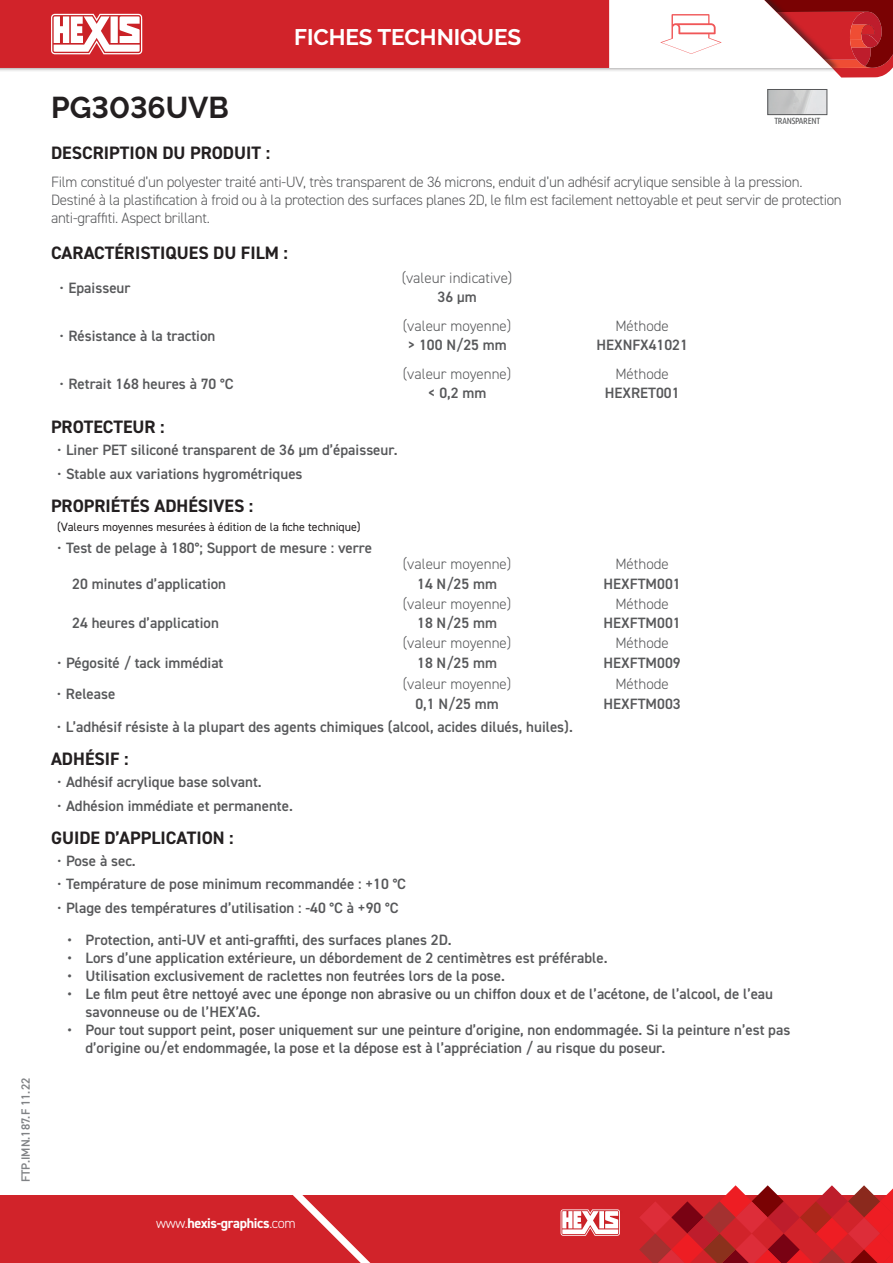
<style>
.page{position:relative;width:893px;height:1263px;background:#fff}
.page>*{position:absolute;margin:0;border:0;box-sizing:border-box;transform-origin:0 0}
.t1{font:700 30px "Raleway";color:#231f20}
.t2{font:700 22.5px "Raleway";color:#fff}
.t3{font:700 18px "DIN2014";color:#231f20}
.t4{font:600 15px/18px "DIN2014";color:#57585a}
.t5{font:300 15px/18px "DIN2014";letter-spacing:-.02em;color:#57585a}
.t6{font:300 15px "DIN2014";color:#57585a}
.t7{font:700 14.1px "DIN2014";letter-spacing:-.025em;color:#fff}
.t8{font:12px "DIN2014";color:#231f20}
.t9{font:600 12px "DIN2014";color:#808285}
.t10{font:9px "Ubuntu Condensed";letter-spacing:-.025em;color:#545557}
.s1{font-weight:400}
.s2{font-weight:300}
</style>
<div class="page">
<div style="left:0;top:0;width:841px;height:73px;background:#231f20;opacity:.6"></div>
<div style="left:0;top:0;width:609px;height:68px;background:#d1232a"></div>
<div style="left:0;top:1195px;width:893px;height:68px;background:#d1232a"></div>
<svg style="left:293px;top:1195px;width:78px;height:68px"></svg>
<svg style="left:51px;top:14px;width:95px;height:40px"></svg>
<svg style="left:561px;top:1209px;width:59px;height:27px;background:#edb6b8"></svg>
<svg style="left:639px;top:1185px;width:254px;height:78px"></svg>
<svg style="left:609px;top:0;width:284px;height:78px"></svg>
<img style="left:770px;top:91px;width:55px;height:22px">
<div style="left:768px;top:89px;width:59px;height:26px;border:1px solid #57585a"></div>
<p class="t9" style="left:18px;top:1182px;width:106px;rotate:-90deg">FTP.IMN.187.F 11.22</p>
<h1 class="t1" style="left:51px;top:90px;width:179px">PG3036UVB</h1>
<h2 class="t2" style="left:294px;top:24px;width:229px">FICHES TECHNIQUES</h2>
<p class="t10" style="left:774px;top:115px;width:48px">TRANSPARENT</p>
<p class="t3" style="left:51px;top:140px;width:221px">DESCRIPTION DU PRODUIT :</p>
<p class="t5" style="left:51px;top:173px;width:792px">Film constitué d’un polyester traité anti-UV, très transparent de 36 microns, enduit d’un adhésif acrylique sensible à la pression.<br>Destiné à la plastification à froid ou à la protection des surfaces planes 2D, le film est facilement nettoyable et peut servir de protection anti-graffiti. Aspect brillant.</p>
<p class="t3" style="left:51px;top:240px;width:238px">CARACTÉRISTIQUES DU FILM :</p>
<p class="t4" style="left:60px;top:278px;width:73px"><span class="s1">•</span> Epaisseur</p>
<p class="t6" style="left:402px;top:269px;width:112px">(valeur indicative)</p>
<p class="t4" style="left:438px;top:288px;width:41px">36 µm</p>
<p class="t4" style="left:60px;top:326px;width:157px"><span class="s1">•</span> Résistance à la traction</p>
<p class="t4" style="left:60px;top:374px;width:176px"><span class="s1">•</span> Retrait 168 heures à 70 °C</p>
<p class="t6" style="left:403px;top:317px;width:110px">(valeur moyenne)</p>
<p class="t4" style="left:408px;top:336px;width:101px">&gt; 100 N/25 mm</p>
<p class="t6" style="left:403px;top:365px;width:110px">(valeur moyenne)</p>
<p class="t4" style="left:428px;top:384px;width:60px">&lt; 0,2 mm</p>
<p class="t3" style="left:51px;top:415px;width:115px">PROTECTEUR :</p>
<p class="t4" style="left:57px;top:441px;width:342px"><span class="s1">•</span> Liner PET siliconé transparent de 36 µm d’épaisseur.</p>
<p class="t4" style="left:57px;top:465px;width:247px"><span class="s1">•</span> Stable aux variations hygrométriques</p>
<p class="t3" style="left:51px;top:494px;width:204px">PROPRIÉTÉS ADHÉSIVES :</p>
<p class="t8" style="left:57px;top:520px;width:305px">(Valeurs moyennes mesurées à édition de la fiche technique)</p>
<p class="t4" style="left:57px;top:539px;width:317px"><span class="s1">•</span> Test de pelage à 180°; Support de mesure : verre</p>
<p class="t4" style="left:72px;top:574px;width:155px">20 minutes d’application</p>
<p class="t6" style="left:403px;top:555px;width:110px">(valeur moyenne)</p>
<p class="t4" style="left:417px;top:574px;width:81px">14 N/25 mm</p>
<p class="t4" style="left:72px;top:613px;width:148px">24 heures d’application</p>
<p class="t4" style="left:57px;top:653px;width:168px"><span class="s1">•</span> Pégosité / tack immédiat</p>
<p class="t4" style="left:57px;top:684px;width:60px"><span class="s1">•</span> Release</p>
<p class="t6" style="left:403px;top:594px;width:110px">(valeur moyenne)</p>
<p class="t4" style="left:417px;top:613px;width:81px">18 N/25 mm</p>
<p class="t6" style="left:403px;top:634px;width:110px">(valeur moyenne)</p>
<p class="t4" style="left:417px;top:653px;width:81px">18 N/25 mm</p>
<p class="t6" style="left:403px;top:675px;width:110px">(valeur moyenne)</p>
<p class="t4" style="left:415px;top:694px;width:85px">0,1 N/25 mm</p>
<p class="t6" style="left:615px;top:317px;width:55px">Méthode</p>
<p class="t4" style="left:596px;top:336px;width:93px">HEXNFX41021</p>
<p class="t6" style="left:615px;top:365px;width:55px">Méthode</p>
<p class="t4" style="left:605px;top:384px;width:76px">HEXRET001</p>
<p class="t6" style="left:615px;top:555px;width:55px">Méthode</p>
<p class="t4" style="left:603px;top:574px;width:79px">HEXFTM001</p>
<p class="t6" style="left:615px;top:594px;width:55px">Méthode</p>
<p class="t4" style="left:603px;top:613px;width:79px">HEXFTM001</p>
<p class="t6" style="left:615px;top:634px;width:55px">Méthode</p>
<p class="t4" style="left:603px;top:653px;width:79px">HEXFTM009</p>
<p class="t6" style="left:615px;top:675px;width:55px">Méthode</p>
<p class="t4" style="left:603px;top:694px;width:79px">HEXFTM003</p>
<p class="t4" style="left:57px;top:718px;width:517px"><span class="s1">•</span> L’adhésif résiste à la plupart des agents chimiques (alcool, acides dilués, huiles).</p>
<p class="t3" style="left:51px;top:747px;width:79px">ADHÉSIF :</p>
<p class="t4" style="left:57px;top:773px;width:206px"><span class="s1">•</span> Adhésif acrylique base solvant.</p>
<p class="t4" style="left:57px;top:796px;width:237px"><span class="s1">•</span> Adhésion immédiate et permanente.</p>
<p class="t3" style="left:51px;top:825px;width:184px">GUIDE D’APPLICATION :</p>
<p class="t4" style="left:57px;top:851px;width:80px"><span class="s1">•</span> Pose à sec.</p>
<p class="t4" style="left:57px;top:875px;width:351px"><span class="s1">•</span> Température de pose minimum recommandée : +10 °C</p>
<p class="t4" style="left:57px;top:898px;width:343px"><span class="s1">•</span> Plage des températures d’utilisation : -40 °C à +90 °C</p>
<p class="t4" style="left:68px;top:931px;width:386px">• Protection, anti-UV et anti-graffiti, des surfaces planes 2D.</p>
<p class="t4" style="left:68px;top:949px;width:542px">• Lors d’une application extérieure, un débordement de 2 centimètres est préférable.</p>
<p class="t4" style="left:68px;top:967px;width:439px">• Utilisation exclusivement de raclettes non feutrées lors de la pose.</p>
<p class="t4" style="left:86px;top:985px;width:689px;text-indent:-18px">• Le film peut être nettoyé avec une éponge non abrasive ou un chiffon doux et de l’acétone, de l’alcool, de l’eau savonneuse ou de l’HEX’AG.</p>
<p class="t4" style="left:86px;top:1021px;width:706px;text-indent:-18px">• Pour tout support peint, poser uniquement sur une peinture d’origine, non endommagée. Si la peinture n’est pas d’origine ou/et endommagée, la pose et la dépose est à l’appréciation / au risque du poseur.</p>
<p class="t7" style="left:156px;top:1214px;width:141px"><span class="s2">www.</span>hexis-graphics<span class="s2">.com</span></p>
</div>
